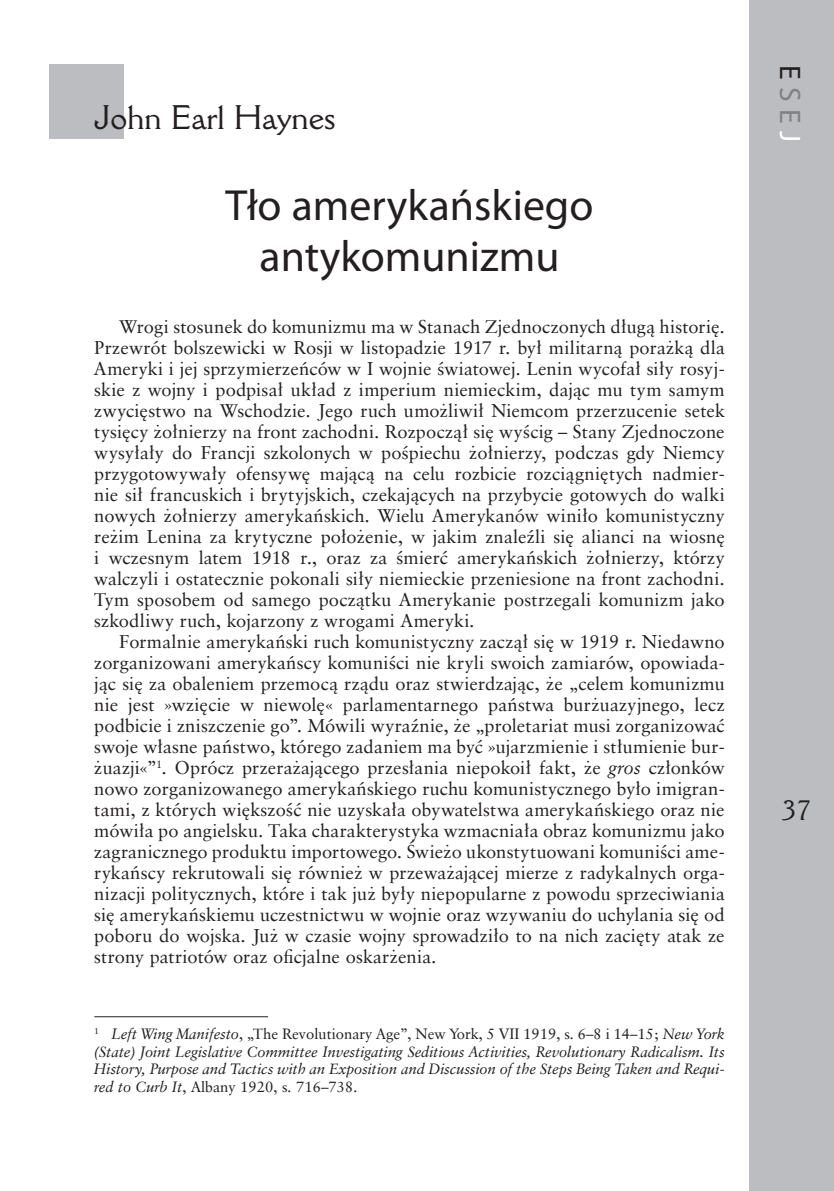
<style>
.page{position:relative;width:834px;height:1191px;background:#fff}
.page>*{position:absolute;margin:0;border:0;box-sizing:border-box;transform-origin:0 0}
.t1{font:43.75px/50.8px "Myriad Pro";color:#231f20;text-align:center}
.t2{font:29.75px "Della Robbia PL";color:#231f20}
.t3{font:29.75px "Myriad Pro";color:#808285}
.t4{font:24.5px "Della Robbia PL";color:#231f20}
.t5{font:18.38px/21px "Class Garmnd EU";letter-spacing:.01em;color:#231f20;text-align:justify}
.t6{font:italic 14.88px/17.5px "Class Garmnd EU";color:#231f20;text-align:justify}
.s1{font-style:italic}
.s2{font-style:normal}
.s3{color:#231f20}
.s4{color:#fff}
</style>
<div class="page">
<div style="left:749px;top:0;width:84px;height:1191px;background:#bcbdc0"></div>
<div style="left:50px;top:64px;width:74px;height:75px;background:#bcbdc0"></div>
<hr style="left:94px;top:1016px;width:174px;height:1px;background:#231f20">
<h2 class="t2" style="left:94px;top:97px;width:243px">John Earl Haynes</h2>
<h1 class="t1" style="left:225px;top:180px;width:369px">Tło amerykańskiego antykomunizmu</h1>
<p class="t5" style="left:94px;top:316px;width:632px;text-indent:25px">Wrogi stosunek do komunizmu ma w Stanach Zjednoczonych długą historię.<br>Przewrót bolszewicki w Rosji w listopadzie 1917 r. był militarną porażką dla Ameryki i jej sprzymierzeńców w I wojnie światowej. Lenin wycofał siły rosyj&shy;skie z wojny i podpisał układ z imperium niemieckim, dając mu tym samym zwycięstwo na Wschodzie. Jego ruch umożliwił Niemcom przerzucenie setek tysięcy żołnierzy na front zachodni. Rozpoczął się wyścig – Stany Zjednoczone wysyłały do Francji szkolonych w pośpiechu żołnierzy, podczas gdy Niemcy przygotowywały ofensywę mającą na celu rozbicie rozciągniętych nadmier&shy;nie sił francuskich i brytyjskich, czekających na przybycie gotowych do walki nowych żołnierzy amerykańskich. Wielu Amerykanów winiło komunistyczny reżim Lenina za krytyczne położenie, w jakim znaleźli się alianci na wiosnę i wczesnym latem 1918 r., oraz za śmierć amerykańskich żołnierzy, którzy walczyli i ostatecznie pokonali siły niemieckie przeniesione na front zachodni.<br>Tym sposobem od samego początku Amerykanie postrzegali komunizm jako szkodliwy ruch, kojarzony z wrogami Ameryki.</p>
<p class="t5" style="left:94px;top:631px;width:632px;text-indent:25px">Formalnie amerykański ruch komunistyczny zaczął się w 1919 r. Niedawno zorganizowani amerykańscy komuniści nie kryli swoich zamiarów, opowiada&shy;jąc się za obaleniem przemocą rządu oraz stwierdzając, że „celem komunizmu nie jest »wzięcie w niewolę« parlamentarnego państwa burżuazyjnego, lecz podbicie i zniszczenie go”. Mówili wyraźnie, że „proletariat musi zorganizować swoje własne państwo, którego zadaniem ma być »ujarzmienie i stłumienie bur&shy;żuazji«”<sup>1</sup>. Oprócz przerażającego przesłania niepokoił fakt, że <span class="s1">gros</span> członków nowo zorganizowanego amerykańskiego ruchu komunistycznego było imigran&shy;tami, z których większość nie uzyskała obywatelstwa amerykańskiego oraz nie mówiła po angielsku. Taka charakterystyka wzmacniała obraz komunizmu jako zagranicznego produktu importowego. Świeżo ukonstytuowani komuniści ame&shy;rykańscy rekrutowali się również w przeważającej mierze z radykalnych orga&shy;nizacji politycznych, które i tak już były niepopularne z powodu sprzeciwiania się amerykańskiemu uczestnictwu w wojnie oraz wzywaniu do uchylania się od poboru do wojska. Już w czasie wojny sprowadziło to na nich zacięty atak ze strony patriotów oraz oficjalne oskarżenia.</p>
<p class="t6" style="left:94px;top:1025px;width:632px"><sup>1</sup> Left Wing Manifesto<span class="s2">, „The Revolutionary Age”, New York, 5 VII 1919, s. 6–8 i 14–15;</span> New York (State) Joint Legislative Committee Investigating Seditious Activities, Revolutionary Radicalism. Its History, Purpose and Tactics with an Exposition and Discussion of the Steps Being Taken and Requi&shy;red to Curb It<span class="s2">, Albany 1920, s. 716–738.</span></p>
<h2 class="t3" style="left:808px;top:64px;width:79px;rotate:90deg"><span class="s3">E</span>SE<span class="s4">J</span></h2>
<h3 class="t4" style="left:782px;top:794px;width:30px">37</h3>
</div>
